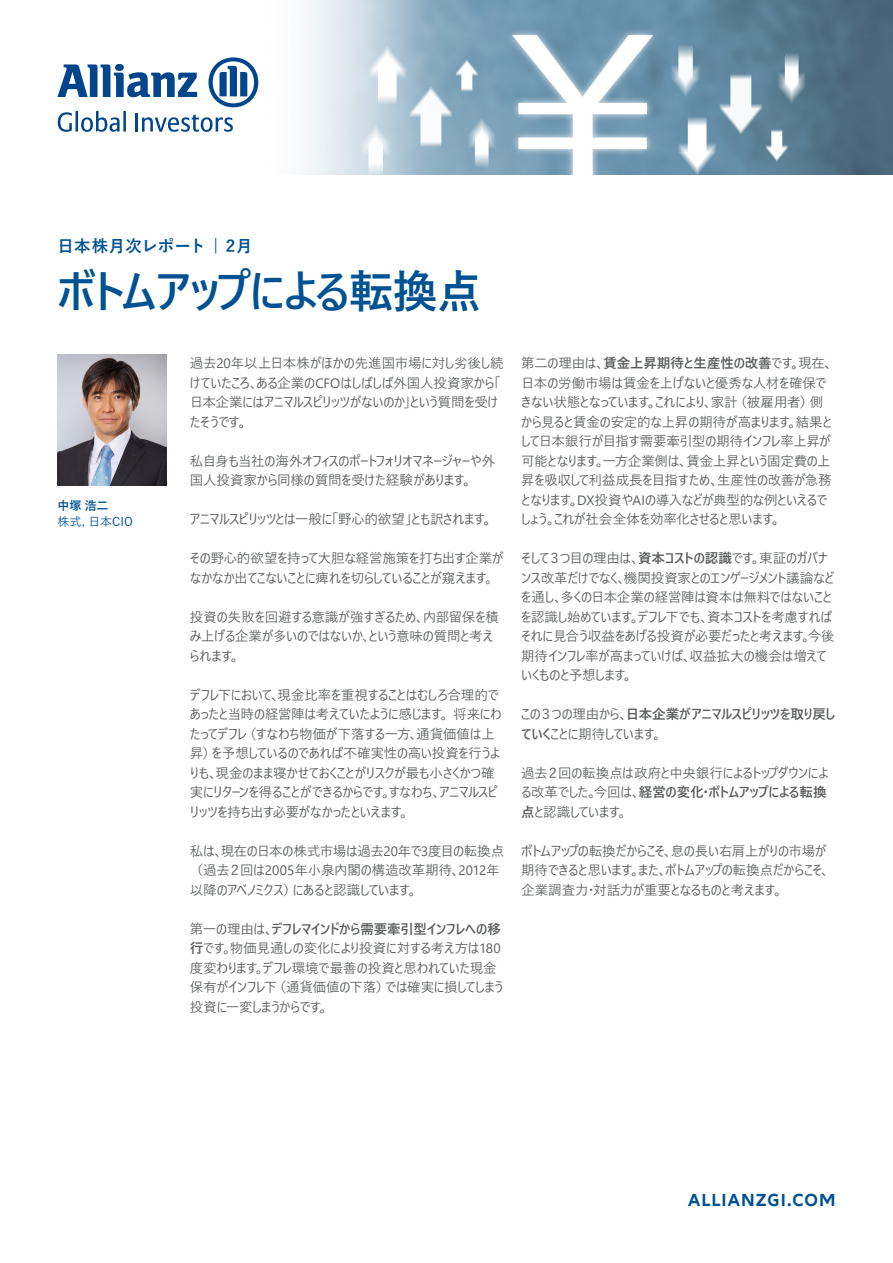
<style>
.page{position:relative;width:893px;height:1263px;background:#fff}
.page>*{position:absolute;margin:0;border:0;box-sizing:border-box;transform-origin:0 0}
.Headline{font:600 45px "Yu Gothic UI";letter-spacing:-.035em;color:#015292}
.URL_connect{font:700 18px "Allianz Neo";letter-spacing:.06em;color:#015292}
.t1{font:700 16.5px "Yu Gothic";color:#015292}
.Copy{font:13.5px/19.5px "Yu Gothic UI";letter-spacing:-.02em;color:#5b5d5d}
.Copy-2{font:700 13.5px/19.5px "Yu Gothic UI";letter-spacing:-.025em;color:#5b5d5d}
.Copy__small{font:500 12px "Yu Gothic";letter-spacing:.015em;color:#015292}
.Copy__small-2{font:700 12px "Yu Gothic";color:#015292}
.s1{font-weight:700}
.s2{font-weight:400}
</style>
<div class="page">
<img style="left:57px;top:0;width:836px;height:174px">
<img style="left:57px;top:355px;width:110px;height:130px">
<svg style="left:57px;top:64px;width:140px;height:33px"></svg>
<svg style="left:208px;top:57px;width:50px;height:50px"></svg>
<svg style="left:58px;top:112px;width:14px;height:20px"></svg>
<hr style="left:76px;top:111px;width:2px;height:21px;background:#01468c">
<svg style="left:81px;top:111px;width:39px;height:21px"></svg>
<hr style="left:123px;top:111px;width:3px;height:21px;background:#01468c">
<hr style="left:135px;top:113px;width:3px;height:19px;background:#01468c">
<svg style="left:142px;top:115px;width:91px;height:17px"></svg>
<p class="t1" style="left:57px;top:236px;width:197px">日本株月次レポート | 2月</p>
<p class="Headline" style="left:57px;top:266px;width:426px">ボトムアップによる転換点</p>
<p class="Copy__small-2" style="left:57px;top:499px;width:53px">中塚 浩二</p>
<p class="Copy__small" style="left:57px;top:510px;width:77px">株式, 日本CIO</p>
<p class="Copy" style="left:190px;top:352px;width:315px">過去20年以上日本株がほかの先進国市場に対し劣後し続けていたころ、ある企業のCFOはしばしば外国人投資家から「日本企業にはアニマルスピリッツがないのか」という質問を受けたそうです。</p>
<p class="Copy" style="left:190px;top:449px;width:307px">私自身も当社の海外オフィスのポートフォリオマネージャーや外国人投資家から同様の質問を受けた経験があります。</p>
<p class="Copy" style="left:190px;top:508px;width:304px">アニマルスピリッツとは一般に「野心的欲望」とも訳されます。</p>
<p class="Copy" style="left:190px;top:547px;width:315px">その野心的欲望を持って大胆な経営施策を打ち出す企業がなかなか出てこないことに痺れを切らしていることが窺えます。</p>
<p class="Copy" style="left:190px;top:605px;width:310px">投資の失敗を回避する意識が強すぎるため、内部留保を積み上げる企業が多いのではないか、という意味の質問と考えられます。</p>
<p class="Copy" style="left:190px;top:683px;width:313px">デフレ下において、現金比率を重視することはむしろ合理的であったと当時の経営陣は考えていたように感じます。 将来にわたってデフレ（すなわち物価が下落する一方、通貨価値は上昇）を予想しているのであれば不確実性の高い投資を行うよりも、現金のまま寝かせておくことがリスクが最も小さくかつ確実にリターンを得ることができるからです。すなわち、アニマルスピリッツを持ち出す必要がなかったといえます。</p>
<p class="Copy" style="left:190px;top:839px;width:316px">私は、現在の日本の株式市場は過去20年で3度目の転換点（過去２回は2005年小泉内閣の構造改革期待、2012年以降のアベノミクス）にあると認識しています。</p>
<p class="Copy" style="left:190px;top:917px;width:315px">第一の理由は、<span class="s1">デフレマインドから需要牽引型インフレへの移行</span>です。物価見通しの変化により投資に対する考え方は180度変わります。デフレ環境で最善の投資と思われていた現金保有がインフレ下（通貨価値の下落）では確実に損してしまう投資に一変しまうからです。</p>
<p class="Copy" style="left:521px;top:352px;width:314px">第二の理由は、<span class="s1">賃金上昇期待と生産性の改善</span>です。現在、日本の労働市場は賃金を上げないと優秀な人材を確保できない状態となっています。これにより、家計（被雇用者）側から見ると賃金の安定的な上昇の期待が高まります。結果として日本銀行が目指す需要牽引型の期待インフレ率上昇が可能となります。一方企業側は、賃金上昇という固定費の上昇を吸収して利益成長を目指すため、生産性の改善が急務となります。DX投資やAIの導入などが典型的な例といえるでしょう。これが社会全体を効率化させると思います。</p>
<p class="Copy" style="left:521px;top:547px;width:315px">そして３つ目の理由は、<span class="s1">資本コストの認識</span>です。東証のガバナンス改革だけでなく、機関投資家とのエンゲージメント議論などを通し、多くの日本企業の経営陣は資本は無料ではないことを認識し始めています。デフレ下でも、資本コストを考慮すればそれに見合う収益をあげる投資が必要だったと考えます。今後期待インフレ率が高まっていけば、収益拡大の機会は増えていくものと予想します。</p>
<p class="Copy-2" style="left:521px;top:705px;width:315px"><span class="s2">この３つの理由から、</span>日本企業がアニマルスピリッツを取り戻していく<span class="s2">ことに期待しています。</span></p>
<p class="Copy" style="left:521px;top:761px;width:309px">過去２回の転換点は政府と中央銀行によるトップダウンによる改革でした。今回は、<span class="s1">経営の変化・ボトムアップによる転換点</span>と認識しています。</p>
<p class="Copy" style="left:521px;top:839px;width:310px">ボトムアップの転換だからこそ、息の長い右肩上がりの市場が期待できると思います。また、ボトムアップの転換点だからこそ、企業調査力・対話力が重要となるものと考えます。</p>
<p class="URL_connect" style="left:688px;top:1189px;width:149px">ALLIANZGI.COM</p>
</div>
